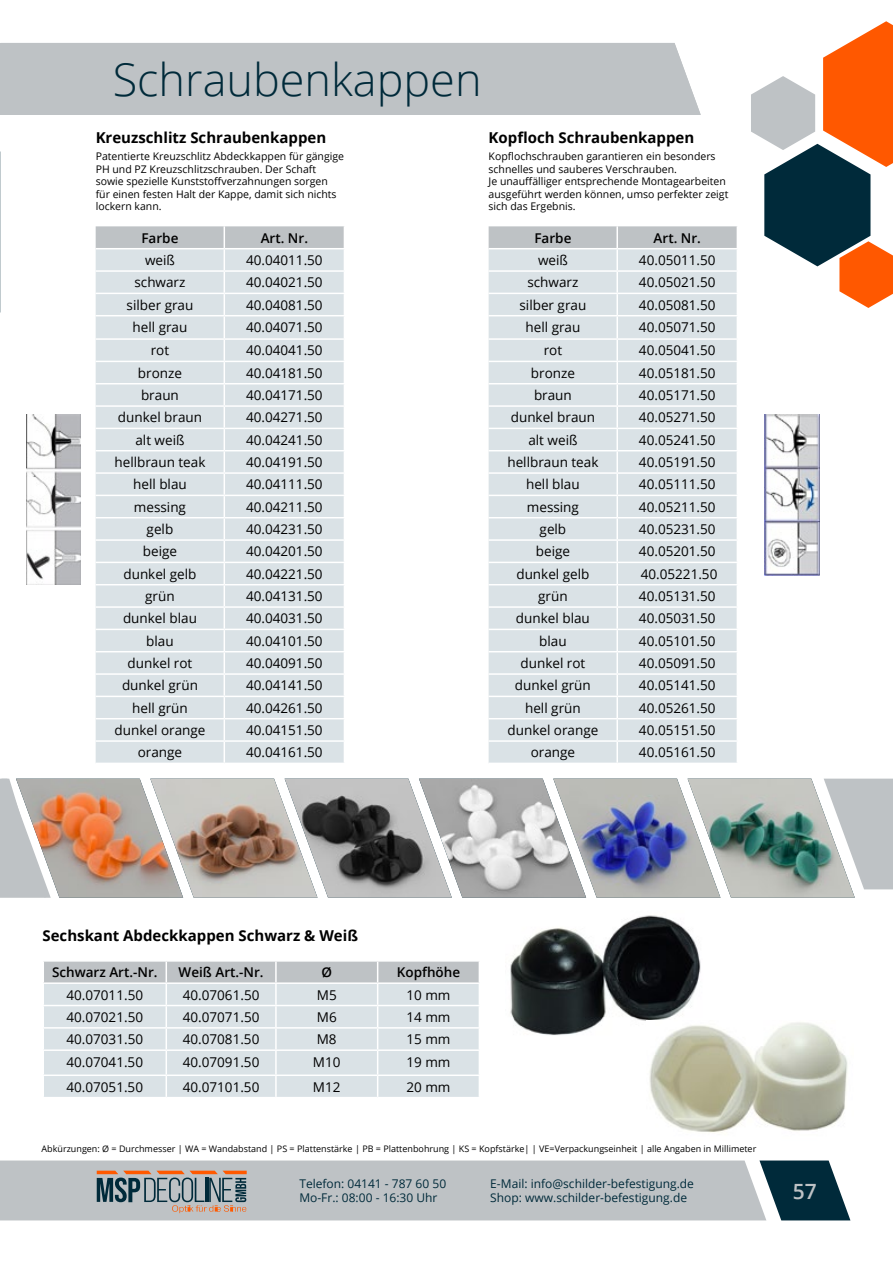
<style>
.page{position:relative;width:893px;height:1263px;background:#fff}
.page>*{position:absolute;margin:0;border:0;box-sizing:border-box;transform-origin:0 0}
.t1{font:300 45px "Open Sans";color:#002a3a}
.t2{font:600 21px "Open Sans";color:#bec2c5}
.t3{font:700 15px "Open Sans";color:#000}
.t4{font:13.5px "Open Sans";color:#000}
.t5{font:600 13.5px "Open Sans";color:#000}
.t6{font:12px/14.4px "Open Sans";color:#002a3a}
.t7{font:10.5px/12.6px "Open Sans";color:#000}
.t8{font:9px "Open Sans";color:#000}
</style>
<div class="page">
<div style="left:0;top:1160px;width:759px;height:60px;background:#bec2c5"></div>
<svg style="left:759px;top:1160px;width:91px;height:60px"></svg>
<svg style="left:97px;top:1171px;width:150px;height:42px"></svg>
<div style="left:41px;top:43px;width:660px;height:72px;background:#bec2c5"></div>
<div style="left:0;top:43px;width:41px;height:72px;background:#bec2c5"></div>
<svg style="left:96px;top:226px;width:248px;height:537px"></svg>
<svg style="left:489px;top:226px;width:248px;height:537px"></svg>
<img style="left:0;top:779px;width:893px;height:119px">
<img style="left:764px;top:415px;width:56px;height:161px">
<img style="left:26px;top:415px;width:54px;height:170px">
<svg style="left:751px;top:21px;width:142px;height:287px"></svg>
<svg style="left:43px;top:961px;width:436px;height:136px"></svg>
<img style="left:510px;top:915px;width:191px;height:120px">
<img style="left:647px;top:1021px;width:201px;height:112px">
<h1 class="t1" style="left:113px;top:49px;width:378px">Klemm festigung</h1>
<h1 class="t1" style="left:113px;top:49px;width:370px">Schraubenkappen</h1>
<p class="t3" style="left:96px;top:127px;width:232px">Kreuzschlitz Schraubenkappen</p>
<p class="t7" style="left:96px;top:150px;width:250px">Patentierte Kreuzschlitz Abdeckkappen für gängige PH und PZ Kreuzschlitzschrauben. Der Schaft sowie spezielle Kunststoffverzahnungen sorgen für einen festen Halt der Kappe, damit sich nichts lockern kann.</p>
<p class="t5" style="left:141px;top:229px;width:39px">Farbe</p>
<p class="t5" style="left:261px;top:229px;width:49px">Art. Nr.</p>
<p class="t4" style="left:145px;top:251px;width:31px">weiß</p>
<p class="t4" style="left:246px;top:251px;width:78px">40.04011.50</p>
<p class="t4" style="left:134px;top:273px;width:52px">schwarz</p>
<p class="t4" style="left:246px;top:273px;width:78px">40.04021.50</p>
<p class="t4" style="left:127px;top:296px;width:68px">silber grau</p>
<p class="t4" style="left:246px;top:296px;width:78px">40.04081.50</p>
<p class="t4" style="left:133px;top:318px;width:56px">hell grau</p>
<p class="t4" style="left:246px;top:318px;width:78px">40.04071.50</p>
<p class="t4" style="left:151px;top:341px;width:20px">rot</p>
<p class="t4" style="left:246px;top:341px;width:78px">40.04041.50</p>
<p class="t4" style="left:138px;top:364px;width:46px">bronze</p>
<p class="t4" style="left:246px;top:364px;width:78px">40.04181.50</p>
<p class="t4" style="left:141px;top:386px;width:39px">braun</p>
<p class="t4" style="left:246px;top:386px;width:78px">40.04171.50</p>
<p class="t4" style="left:118px;top:408px;width:86px">dunkel braun</p>
<p class="t4" style="left:246px;top:408px;width:78px">40.04271.50</p>
<p class="t4" style="left:135px;top:431px;width:51px">alt weiß</p>
<p class="t4" style="left:246px;top:431px;width:78px">40.04241.50</p>
<p class="t4" style="left:114px;top:453px;width:93px">hellbraun teak</p>
<p class="t4" style="left:246px;top:453px;width:78px">40.04191.50</p>
<p class="t4" style="left:133px;top:475px;width:55px">hell blau</p>
<p class="t4" style="left:246px;top:475px;width:78px">40.04111.50</p>
<p class="t4" style="left:134px;top:498px;width:54px">messing</p>
<p class="t4" style="left:246px;top:498px;width:78px">40.04211.50</p>
<p class="t4" style="left:147px;top:520px;width:28px">gelb</p>
<p class="t4" style="left:246px;top:520px;width:78px">40.04231.50</p>
<p class="t4" style="left:143px;top:542px;width:36px">beige</p>
<p class="t4" style="left:246px;top:542px;width:78px">40.04201.50</p>
<p class="t4" style="left:123px;top:564px;width:75px">dunkel gelb</p>
<p class="t4" style="left:246px;top:564px;width:78px">40.04221.50</p>
<p class="t4" style="left:145px;top:587px;width:31px">grün</p>
<p class="t4" style="left:246px;top:587px;width:78px">40.04131.50</p>
<p class="t4" style="left:123px;top:609px;width:75px">dunkel blau</p>
<p class="t4" style="left:246px;top:609px;width:78px">40.04031.50</p>
<p class="t4" style="left:146px;top:631px;width:29px">blau</p>
<p class="t4" style="left:246px;top:631px;width:78px">40.04101.50</p>
<p class="t4" style="left:128px;top:654px;width:66px">dunkel rot</p>
<p class="t4" style="left:246px;top:654px;width:78px">40.04091.50</p>
<p class="t4" style="left:122px;top:676px;width:77px">dunkel grün</p>
<p class="t4" style="left:246px;top:676px;width:78px">40.04141.50</p>
<p class="t4" style="left:132px;top:698px;width:57px">hell grün</p>
<p class="t4" style="left:246px;top:698px;width:78px">40.04261.50</p>
<p class="t4" style="left:115px;top:721px;width:92px">dunkel orange</p>
<p class="t4" style="left:246px;top:721px;width:78px">40.04151.50</p>
<p class="t4" style="left:138px;top:743px;width:46px">orange</p>
<p class="t4" style="left:246px;top:743px;width:78px">40.04161.50</p>
<p class="t3" style="left:489px;top:127px;width:207px">Kopfloch Schraubenkappen</p>
<p class="t7" style="left:489px;top:150px;width:241px">Kopflochschrauben garantieren ein besonders schnelles und sauberes Verschrauben.<br>Je unauffälliger entsprechende Montagearbeiten ausgeführt werden können, umso perfekter zeigt sich das Ergebnis.</p>
<p class="t5" style="left:534px;top:229px;width:39px">Farbe</p>
<p class="t5" style="left:654px;top:229px;width:49px">Art. Nr.</p>
<p class="t4" style="left:538px;top:251px;width:31px">weiß</p>
<p class="t4" style="left:639px;top:251px;width:78px">40.05011.50</p>
<p class="t4" style="left:527px;top:273px;width:52px">schwarz</p>
<p class="t4" style="left:639px;top:273px;width:78px">40.05021.50</p>
<p class="t4" style="left:519px;top:296px;width:68px">silber grau</p>
<p class="t4" style="left:639px;top:296px;width:78px">40.05081.50</p>
<p class="t4" style="left:525px;top:318px;width:56px">hell grau</p>
<p class="t4" style="left:639px;top:318px;width:78px">40.05071.50</p>
<p class="t4" style="left:544px;top:341px;width:20px">rot</p>
<p class="t4" style="left:639px;top:341px;width:78px">40.05041.50</p>
<p class="t4" style="left:531px;top:364px;width:46px">bronze</p>
<p class="t4" style="left:639px;top:364px;width:78px">40.05181.50</p>
<p class="t4" style="left:534px;top:386px;width:39px">braun</p>
<p class="t4" style="left:639px;top:386px;width:78px">40.05171.50</p>
<p class="t4" style="left:511px;top:408px;width:86px">dunkel braun</p>
<p class="t4" style="left:639px;top:408px;width:78px">40.05271.50</p>
<p class="t4" style="left:528px;top:431px;width:51px">alt weiß</p>
<p class="t4" style="left:639px;top:431px;width:78px">40.05241.50</p>
<p class="t4" style="left:507px;top:453px;width:93px">hellbraun teak</p>
<p class="t4" style="left:639px;top:453px;width:78px">40.05191.50</p>
<p class="t4" style="left:526px;top:475px;width:55px">hell blau</p>
<p class="t4" style="left:639px;top:475px;width:78px">40.05111.50</p>
<p class="t4" style="left:527px;top:498px;width:54px">messing</p>
<p class="t4" style="left:639px;top:498px;width:78px">40.05211.50</p>
<p class="t4" style="left:540px;top:520px;width:28px">gelb</p>
<p class="t4" style="left:639px;top:520px;width:78px">40.05231.50</p>
<p class="t4" style="left:536px;top:542px;width:36px">beige</p>
<p class="t4" style="left:639px;top:542px;width:78px">40.05201.50</p>
<p class="t4" style="left:516px;top:564px;width:75px">dunkel gelb</p>
<p class="t4" style="left:641px;top:564px;width:78px">40.05221.50</p>
<p class="t4" style="left:538px;top:587px;width:31px">grün</p>
<p class="t4" style="left:639px;top:587px;width:78px">40.05131.50</p>
<p class="t4" style="left:516px;top:609px;width:75px">dunkel blau</p>
<p class="t4" style="left:639px;top:609px;width:78px">40.05031.50</p>
<p class="t4" style="left:539px;top:631px;width:29px">blau</p>
<p class="t4" style="left:639px;top:631px;width:78px">40.05101.50</p>
<p class="t4" style="left:520px;top:654px;width:66px">dunkel rot</p>
<p class="t4" style="left:639px;top:654px;width:78px">40.05091.50</p>
<p class="t4" style="left:515px;top:676px;width:77px">dunkel grün</p>
<p class="t4" style="left:639px;top:676px;width:78px">40.05141.50</p>
<p class="t4" style="left:525px;top:698px;width:57px">hell grün</p>
<p class="t4" style="left:639px;top:698px;width:78px">40.05261.50</p>
<p class="t4" style="left:507px;top:721px;width:92px">dunkel orange</p>
<p class="t4" style="left:639px;top:721px;width:78px">40.05151.50</p>
<p class="t4" style="left:531px;top:743px;width:46px">orange</p>
<p class="t4" style="left:639px;top:743px;width:78px">40.05161.50</p>
<p class="t3" style="left:43px;top:925px;width:317px">Sechskant Abdeckkappen Schwarz &amp; Weiß</p>
<p class="t5" style="left:52px;top:963px;width:107px">Schwarz Art.-Nr.</p>
<p class="t5" style="left:179px;top:963px;width:87px">Weiß Art.-Nr.</p>
<p class="t5" style="left:321px;top:963px;width:12px">Ø</p>
<p class="t5" style="left:397px;top:963px;width:65px">Kopfhöhe</p>
<p class="t4" style="left:66px;top:985px;width:78px">40.07011.50</p>
<p class="t4" style="left:183px;top:985px;width:78px">40.07061.50</p>
<p class="t4" style="left:317px;top:985px;width:21px">M5</p>
<p class="t4" style="left:406px;top:985px;width:46px">10 mm</p>
<p class="t4" style="left:66px;top:1008px;width:78px">40.07021.50</p>
<p class="t4" style="left:183px;top:1008px;width:78px">40.07071.50</p>
<p class="t4" style="left:317px;top:1008px;width:21px">M6</p>
<p class="t4" style="left:406px;top:1008px;width:46px">14 mm</p>
<p class="t4" style="left:66px;top:1030px;width:78px">40.07031.50</p>
<p class="t4" style="left:183px;top:1030px;width:78px">40.07081.50</p>
<p class="t4" style="left:317px;top:1030px;width:21px">M8</p>
<p class="t4" style="left:406px;top:1030px;width:46px">15 mm</p>
<p class="t4" style="left:66px;top:1052px;width:78px">40.07041.50</p>
<p class="t4" style="left:183px;top:1052px;width:78px">40.07091.50</p>
<p class="t4" style="left:313px;top:1052px;width:29px">M10</p>
<p class="t4" style="left:406px;top:1052px;width:46px">19 mm</p>
<p class="t4" style="left:66px;top:1077px;width:78px">40.07051.50</p>
<p class="t4" style="left:183px;top:1077px;width:78px">40.07101.50</p>
<p class="t4" style="left:313px;top:1077px;width:29px">M12</p>
<p class="t4" style="left:406px;top:1077px;width:46px">20 mm</p>
<p class="t8" style="left:42px;top:1143px;width:716px">Abkürzungen: Ø = Durchmesser | WA = Wandabstand | PS = Plattenstärke | PB = Plattenbohrung | KS = Kopfstärke| | VE=Verpackungseinheit | alle Angaben in Millimeter</p>
<p class="t6" style="left:299px;top:1176px;width:148px">Telefon: 04141 - 787 60 50<br>Mo-Fr.: 08:00 - 16:30 Uhr</p>
<p class="t6" style="left:490px;top:1176px;width:205px">E-Mail: info@schilder-befestigung.de<br>Shop: www.schilder-befestigung.de</p>
<h2 class="t2" style="left:793px;top:1176px;width:25px">57</h2>
</div>
